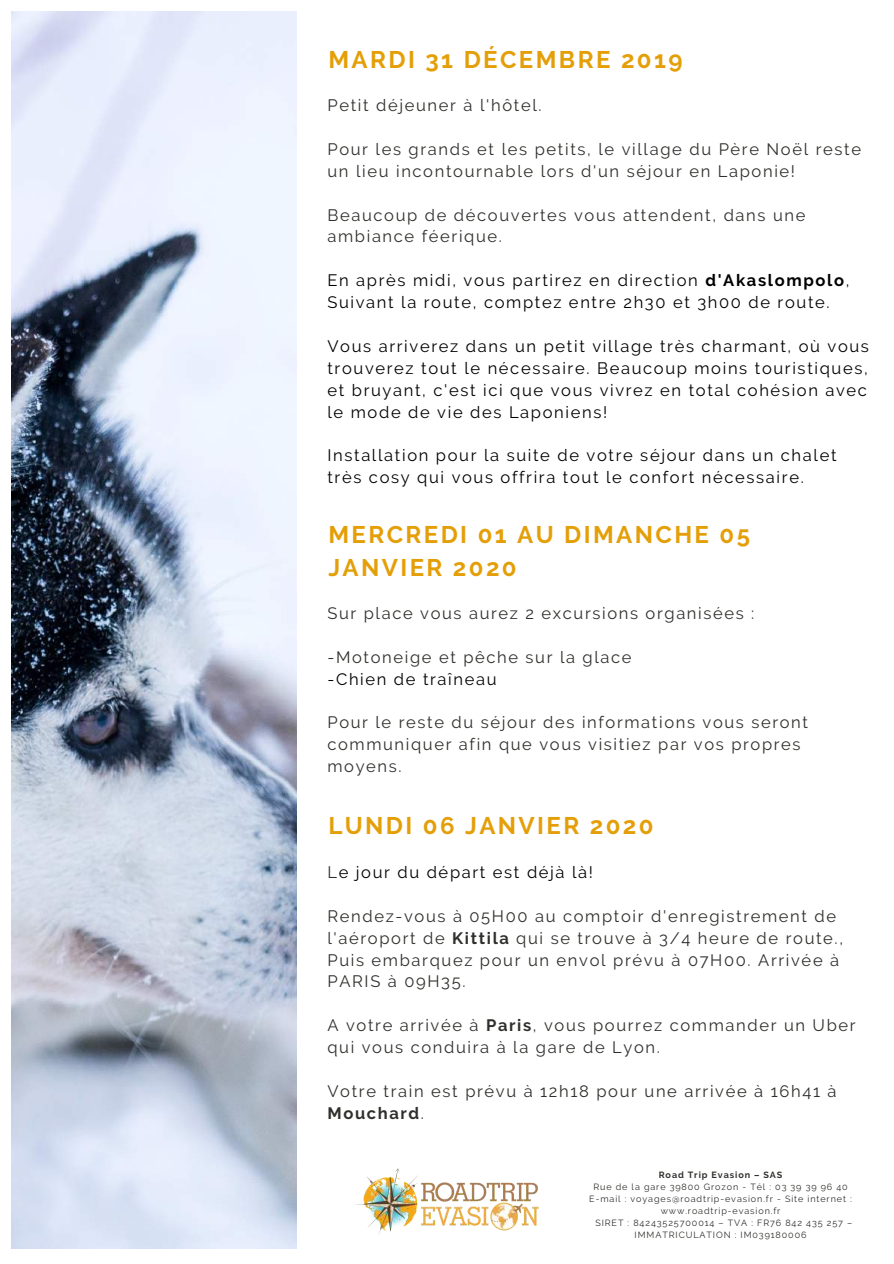
<style>
.page{position:relative;width:894px;height:1264px;background:#fff}
.page>*{position:absolute;margin:0;border:0;box-sizing:border-box;transform-origin:0 0}
.t1{font:700 24px/32.8px "Raleway";letter-spacing:.1em;color:#e49f08}
.t2{font:16.5px/21.9px "Raleway";letter-spacing:.1em;color:#2f2f2c}
.t3{font:16.5px/21.9px "Raleway";letter-spacing:.1em;color:#000}
.t4{font:9px "Raleway";letter-spacing:.1em;color:#2f2f2c}
.t5{font:700 9px "Raleway";letter-spacing:.1em;color:#2f2f2c}
.s1{font-weight:700}
.s2{color:#2f2f2c}
</style>
<div class="page">
<img style="left:11px;top:11px;width:285px;height:1237px">
<img style="left:356px;top:1168px;width:183px;height:67px">
<h1 class="t1" style="left:328px;top:43px;width:355px">MARDI 31 DÉCEMBRE 2019</h1>
<p class="t2" style="left:327px;top:94px;width:215px">Petit déjeuner à l'hôtel.</p>
<p class="t2" style="left:327px;top:138px;width:535px">Pour les grands et les petits, le village du Père Noël reste un lieu incontournable lors d'un séjour en Laponie!</p>
<p class="t2" style="left:327px;top:204px;width:479px">Beaucoup de découvertes vous attendent, dans une ambiance féerique.</p>
<p class="t3" style="left:327px;top:269px;width:523px">En après midi, vous partirez en direction <span class="s1">d'Akaslompolo</span>,<br>Suivant la route, comptez entre 2h30 et 3h00 de route.</p>
<p class="t3" style="left:327px;top:335px;width:543px">Vous arriverez dans un petit village très charmant, où vous trouverez tout le nécessaire. Beaucoup moins touristiques, et bruyant, c'est ici que vous vivrez en total cohésion avec le mode de vie des Laponiens!</p>
<p class="t3" style="left:327px;top:444px;width:510px">Installation pour la suite de votre séjour dans un chalet très cosy qui vous offrira tout le confort nécessaire.</p>
<h1 class="t1" style="left:328px;top:518px;width:423px">MERCREDI 01 AU DIMANCHE 05<br>JANVIER 2020</h1>
<p class="t2" style="left:327px;top:602px;width:428px">Sur place vous aurez 2 excursions organisées :</p>
<p class="t2" style="left:327px;top:646px;width:305px">-Motoneige et pêche sur la glace</p>
<p class="t3" style="left:327px;top:667px;width:170px">-Chien de traîneau</p>
<p class="t2" style="left:327px;top:711px;width:482px">Pour le reste du séjour des informations vous seront communiquer afin que vous visitiez par vos propres moyens.</p>
<h1 class="t1" style="left:328px;top:809px;width:327px">LUNDI 06 JANVIER 2020</h1>
<p class="t3" style="left:327px;top:861px;width:267px"><span class="s2">L</span>e jour du départ est déjà là!</p>
<p class="t2" style="left:327px;top:905px;width:517px">Rendez-vous à 05H00 au comptoir d'enregistrement de l'aéroport de <span class="s1">Kittila</span> qui se trouve à 3/4 heure de route., Puis embarquez pour un envol prévu à 07H00. Arrivée à PARIS à 09H35.</p>
<p class="t2" style="left:327px;top:1014px;width:529px">A votre arrivée à <span class="s1">Paris</span>, vous pourrez commander un Uber qui vous conduira à la gare de Lyon.</p>
<p class="t2" style="left:327px;top:1080px;width:510px">Votre train est prévu à 12h18 pour une arrivée à 16h41 à<br><span class="s1">Mouchard</span>.</p>
<p class="t5" style="left:658px;top:1169px;width:125px">Road Trip Evasion – SAS</p>
<p class="t4" style="left:593px;top:1181px;width:256px">Rue de la gare 39800 Grozon - Tél : 03 39 39 96 40</p>
<p class="t4" style="left:589px;top:1193px;width:264px">E-mail : voyages@roadtrip-evasion.fr - Site internet :</p>
<p class="t4" style="left:660px;top:1205px;width:121px">www.roadtrip-evasion.fr</p>
<p class="t4" style="left:595px;top:1217px;width:258px">SIRET : 84243525700014 – TVA : FR76 842 435 257 –</p>
<p class="t4" style="left:634px;top:1229px;width:173px">IMMATRICULATION : IM039180006</p>
</div>
